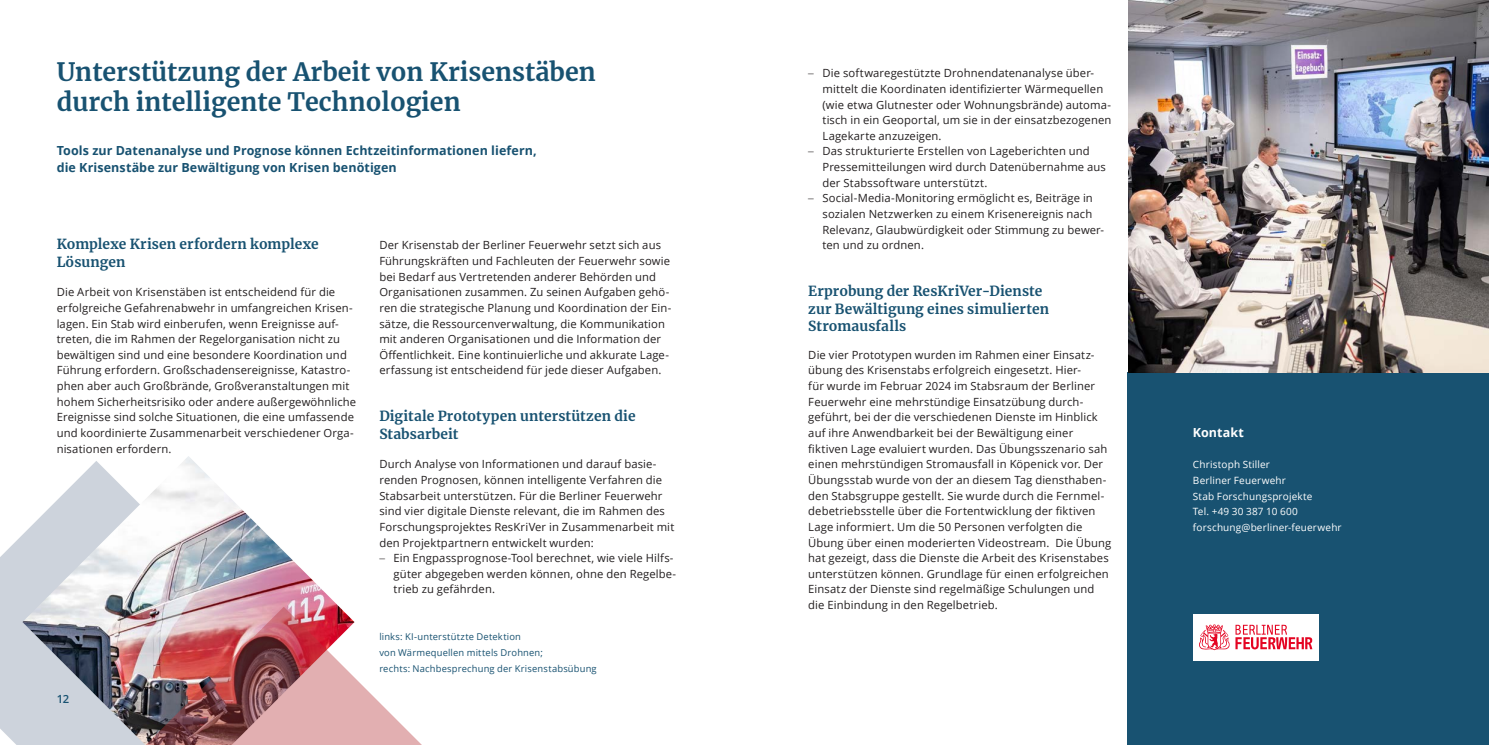
<style>
.page{position:relative;width:1489px;height:745px;background:#fff}
.page>*{position:absolute;margin:0;border:0;box-sizing:border-box;transform-origin:0 0}
.Titel_20pt{font:700 25px/30px "Merriweather";color:#185271}
.Zwischenueberschrift_11_14{font:700 13.75px/17.5px "Merriweather";letter-spacing:.005em;color:#185271}
.Introtext_10_13_5{font:700 12.5px/16.9px "Open Sans";letter-spacing:.005em;color:#185271}
.Kontakt_10_13_5{font:700 12.5px "Open Sans";letter-spacing:.005em;color:#fff}
.Fliesstext_9_12_5_schwarz{font:11.25px/15.6px "Open Sans";letter-spacing:.01em;color:#231f20}
.t1{font:600 11.25px "Open Sans";color:#185271}
.Infokasten_klein_Fliesstext_8_12_5_weiss{font:10px "Open Sans";letter-spacing:.015em;color:#fff}
.Bildtext_Marginal_7_5_9{font:9.38px/15.6px "Open Sans";letter-spacing:.02em;color:#185271}
.s1{font-family:"Frutiger LT Com";font-weight:300}
</style>
<div class="page">
<svg style="left:0;top:534px;width:23px;height:210px;background:#d1d6de"></svg>
<img style="left:23px;top:456px;width:316px;height:288px">
<img style="left:131px;top:606px;width:290px;height:138px">
<div style="left:1127px;top:372px;width:361px;height:372px;background:#185271"></div>
<div style="left:1192px;top:613px;width:126px;height:47px;background:#fff"></div>
<svg style="left:1199px;top:624px;width:30px;height:25px"></svg>
<svg style="left:1235px;top:624px;width:77px;height:25px"></svg>
<img style="left:1128px;top:0;width:360px;height:372px">
<p class="Titel_20pt" style="left:57px;top:57px;width:540px">Unterstützung der Arbeit von Krisenstäben durch intelligente Technologien</p>
<p class="Introtext_10_13_5" style="left:57px;top:142px;width:481px">Tools zur Datenanalyse und Prognose können Echtzeitinformationen liefern, die Krisenstäbe zur Bewältigung von Krisen benötigen</p>
<p class="Zwischenueberschrift_11_14" style="left:57px;top:235px;width:263px">Komplexe Krisen erfordern komplexe<br>Lösungen</p>
<p class="Fliesstext_9_12_5_schwarz" style="left:57px;top:284px;width:301px">Die Arbeit von Krisenstäben ist entscheidend für die erfolgreiche Gefahrenabwehr in umfangreichen Krisen&shy;lagen. Ein Stab wird einberufen, wenn Ereignisse auf&shy;treten, die im Rahmen der Regelorganisation nicht zu bewältigen sind und eine besondere Koordination und Führung erfordern. Großschadensereignisse, Katastro&shy;phen aber auch Großbrände, Großveranstaltungen mit hohem Sicherheitsrisiko oder andere außergewöhnliche Ereignisse sind solche Situationen, die eine umfassende und koordinierte Zusammenarbeit verschiedener Orga&shy;nisationen erfordern.</p>
<p class="t1" style="left:57px;top:690px;width:14px">12</p>
<p class="Fliesstext_9_12_5_schwarz" style="left:379px;top:237px;width:293px">Der Krisenstab der Berliner Feuerwehr setzt sich aus Führungskräften und Fachleuten der Feuerwehr sowie bei Bedarf aus Vertretenden anderer Behörden und Organisationen zusammen. Zu seinen Aufgaben gehö&shy;ren die strategische Planung und Koordination der Ein&shy;sätze, die Ressourcenverwaltung, die Kommunikation mit anderen Organisationen und die Information der Öffentlichkeit. Eine kontinuierliche und akkurate Lage&shy;erfassung ist entscheidend für jede dieser Aufgaben.</p>
<p class="Zwischenueberschrift_11_14" style="left:379px;top:407px;width:258px">Digitale Prototypen unterstützen die<br>Stabsarbeit</p>
<p class="Fliesstext_9_12_5_schwarz" style="left:379px;top:456px;width:296px">Durch Analyse von Informationen und darauf basie&shy;renden Prognosen, können intelligente Verfahren die Stabsarbeit unterstützen. Für die Berliner Feuerwehr sind vier digitale Dienste relevant, die im Rahmen des Forschungsprojektes ResKriVer in Zusammenarbeit mit den Projektpartnern entwickelt wurden:</p>
<p class="Fliesstext_9_12_5_schwarz" style="left:393px;top:549px;width:284px;text-indent:-14px"><span class="s1">–</span> Ein Engpassprognose-Tool berechnet, wie viele Hilfs&shy;güter abgegeben werden können, ohne den Regelbe&shy;trieb zu gefährden.</p>
<p class="Bildtext_Marginal_7_5_9" style="left:379px;top:628px;width:219px">links: KI-unterstützte Detektion<br>von Wärmequellen mittels Drohnen;<br>rechts: Nachbesprechung der Krisenstabsübung</p>
<p class="Fliesstext_9_12_5_schwarz" style="left:822px;top:65px;width:290px;text-indent:-14px"><span class="s1">–</span> Die softwaregestützte Drohnendatenanalyse über&shy;mittelt die Koordinaten identifizierter Wärmequellen (wie etwa Glutnester oder Wohnungsbrände) automa&shy;tisch in ein Geoportal, um sie in der einsatzbezogenen Lagekarte anzuzeigen.</p>
<p class="Fliesstext_9_12_5_schwarz" style="left:822px;top:143px;width:285px;text-indent:-14px"><span class="s1">–</span> Das strukturierte Erstellen von Lageberichten und<br>Pressemitteilungen wird durch Datenübernahme aus der Stabssoftware unterstützt.</p>
<p class="Fliesstext_9_12_5_schwarz" style="left:822px;top:190px;width:283px;text-indent:-14px"><span class="s1">–</span> Social-Media-Monitoring ermöglicht es, Beiträge in sozialen Netzwerken zu einem Krisenereignis nach Relevanz, Glaubwürdigkeit oder Stimmung zu bewer&shy;ten und zu ordnen.</p>
<p class="Zwischenueberschrift_11_14" style="left:808px;top:282px;width:242px">Erprobung der ResKriVer-Dienste zur Bewältigung eines simulierten<br>Stromausfalls</p>
<p class="Fliesstext_9_12_5_schwarz" style="left:808px;top:346px;width:305px">Die vier Prototypen wurden im Rahmen einer Einsatz&shy;übung des Krisenstabs erfolgreich eingesetzt. Hier-<br>für wurde im Februar 2024 im Stabsraum der Berliner Feuerwehr eine mehrstündige Einsatzübung durch&shy;geführt, bei der die verschiedenen Dienste im Hinblick auf ihre Anwendbarkeit bei der Bewältigung einer fiktiven Lage evaluiert wurden. Das Übungsszenario sah einen mehrstündigen Stromausfall in Köpenick vor. Der Übungsstab wurde von der an diesem Tag diensthaben&shy;den Stabsgruppe gestellt. Sie wurde durch die Fernmel&shy;debetriebsstelle über die Fortentwicklung der fiktiven Lage informiert. Um die 50 Personen verfolgten die Übung über einen moderierten Videostream. Die Übung hat gezeigt, dass die Dienste die Arbeit des Krisenstabes unterstützen können. Grundlage für einen erfolgreichen Einsatz der Dienste sind regelmäßige Schulungen und die Einbindung in den Regelbetrieb.</p>
<p class="Kontakt_10_13_5" style="left:1192px;top:423px;width:52px">Kontakt</p>
<p class="Infokasten_klein_Fliesstext_8_12_5_weiss" style="left:1192px;top:457px;width:78px">Christoph Stiller</p>
<p class="Infokasten_klein_Fliesstext_8_12_5_weiss" style="left:1192px;top:473px;width:94px">Berliner Feuerwehr</p>
<p class="Infokasten_klein_Fliesstext_8_12_5_weiss" style="left:1192px;top:489px;width:121px">Stab Forschungsprojekte</p>
<p class="Infokasten_klein_Fliesstext_8_12_5_weiss" style="left:1192px;top:504px;width:106px">Tel. +49 30 387 10 600</p>
<p class="Infokasten_klein_Fliesstext_8_12_5_weiss" style="left:1192px;top:520px;width:150px">forschung@berliner-feuerwehr</p>
</div>
